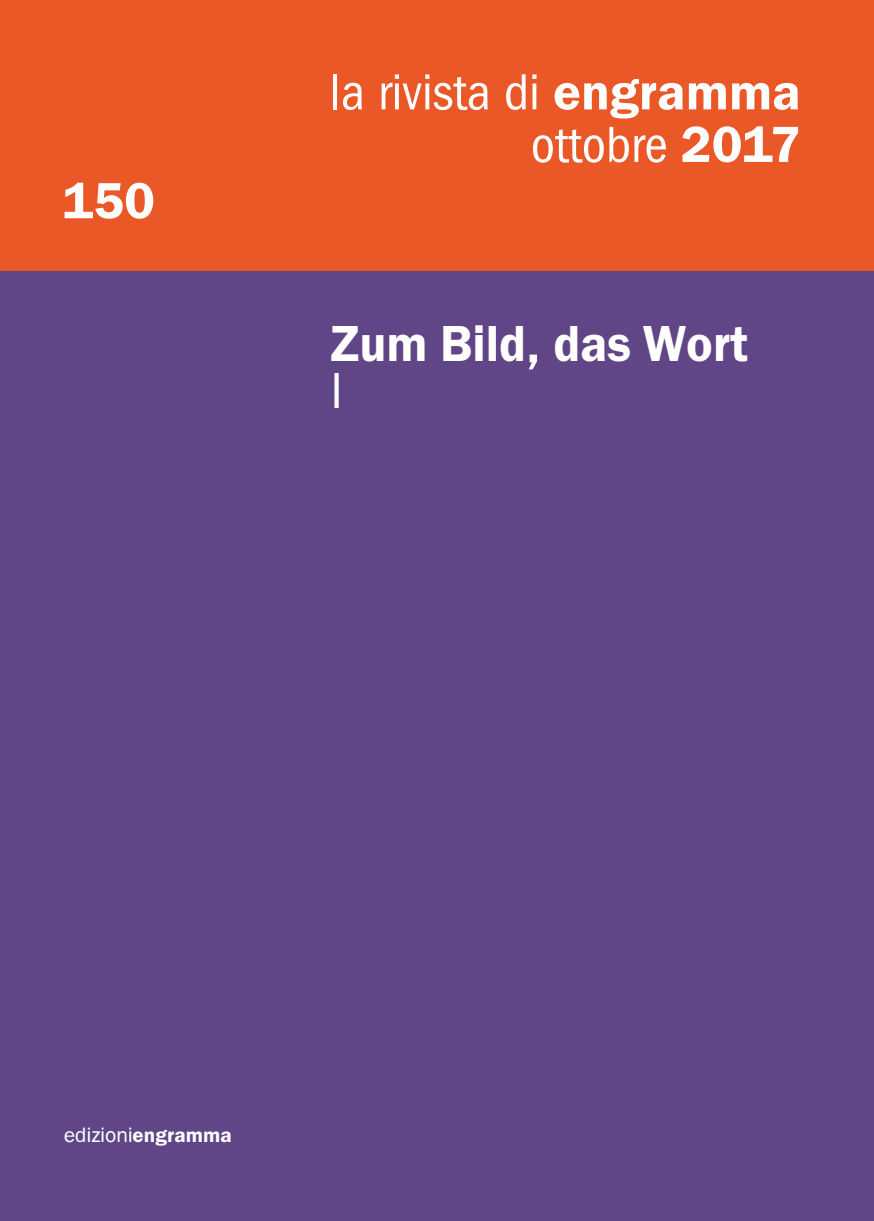
<style>
.page{position:relative;width:874px;height:1221px;background:#fff}
.page>*{position:absolute;margin:0;border:0;box-sizing:border-box;transform-origin:0 0}
.t1{font:condensed 52.5px "Engramma";color:#fff}
.t2{font:600 52.5px/47.2px "Engramma";color:#fff;scale:.95 1}
.t3{font:600 52.5px "Engramma";color:#fff}
.t4{font:21px "Engramma";color:#fff}
.s1{font-weight:600;font-stretch:normal}
.s2{font-weight:400}
.s3{font-weight:600}
</style>
<div class="page">
<div style="left:0;top:269px;width:873px;height:951px;background:#604587"></div>
<div style="left:0;top:0;width:873px;height:270px;background:#ea5828"></div>
<p class="t3" style="left:62px;top:168px;width:94px">150</p>
<p class="t1" style="left:330px;top:62px;width:472px">la rivista di <span class="s1">engramma</span></p>
<p class="t1" style="left:530px;top:115px;width:271px">ottobre <span class="s1">2017</span></p>
<p class="t2" style="left:330px;top:320px;width:440px">Zum Bild<span class="s2">,</span> das Wort<br><span class="s2">I</span></p>
<p class="t4" style="left:64px;top:1122px;width:169px">edizioni<span class="s3">engramma</span></p>
</div>
